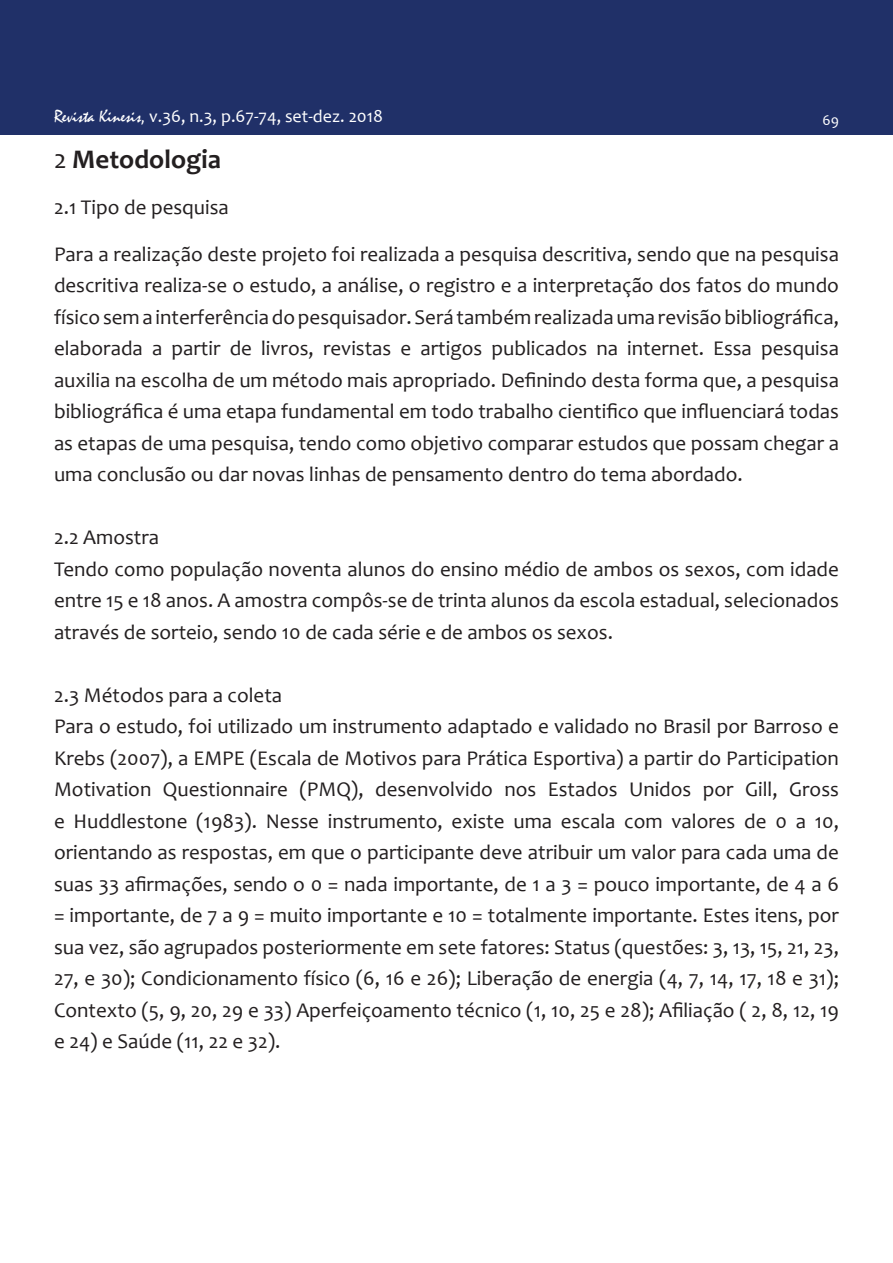
<style>
.page{position:relative;width:893px;height:1263px;background:#fff}
.page>*{position:absolute;margin:0;border:0;box-sizing:border-box;transform-origin:0 0}
.t1{font:700 27px "Candara";color:#231f20}
.Default{font:21px/31.5px "Candara";color:#231f20;text-align:justify}
.t2{font:18px "Candara";color:#fff}
.t3{font:15px "Candara";color:#fff}
.s1{font-family:"Mistral"}
.s2{font-weight:400}
</style>
<div class="page">
<div style="left:0;top:0;width:893px;height:135px;background:#203068"></div>
<p class="t2" style="left:54px;top:105px;width:331px"><span class="s1">Revista Kinesis,</span> v.36, n.3, p.67-74, set-dez. 2018</p>
<p class="t3" style="left:822px;top:111px;width:18px">69</p>
<p class="t1" style="left:54px;top:142px;width:169px"><span class="s2">2</span> Metodologia</p>
<p class="Default" style="left:54px;top:191px;width:176px">2.1 Tipo de pesquisa</p>
<p class="Default" style="left:54px;top:238px;width:786px">Para a realização deste projeto foi realizada a pesquisa descritiva, sendo que na pesquisa descritiva realiza-se o estudo, a análise, o registro e a interpretação dos fatos do mundo físico sem a interferência do pesquisador. Será também realizada uma revisão bibliográfica, elaborada a partir de livros, revistas e artigos publicados na internet. Essa pesquisa auxilia na escolha de um método mais apropriado. Definindo desta forma que, a pesquisa bibliográfica é uma etapa fundamental em todo trabalho cientifico que influenciará todas as etapas de uma pesquisa, tendo como objetivo comparar estudos que possam chegar a uma conclusão ou dar novas linhas de pensamento dentro do tema abordado.</p>
<p class="Default" style="left:54px;top:521px;width:107px">2.2 Amostra</p>
<p class="Default" style="left:54px;top:553px;width:786px">Tendo como população noventa alunos do ensino médio de ambos os sexos, com idade entre 15 e 18 anos. A amostra compôs-se de trinta alunos da escola estadual, selecionados através de sorteio, sendo 10 de cada série e de ambos os sexos.</p>
<p class="Default" style="left:54px;top:679px;width:230px">2.3 Métodos para a coleta</p>
<p class="Default" style="left:54px;top:710px;width:786px">Para o estudo, foi utilizado um instrumento adaptado e validado no Brasil por Barroso e Krebs (2007), a EMPE (Escala de Motivos para Prática Esportiva) a partir do Participation Motivation Questionnaire (PMQ), desenvolvido nos Estados Unidos por Gill, Gross e Huddlestone (1983). Nesse instrumento, existe uma escala com valores de 0 a 10, orientando as respostas, em que o participante deve atribuir um valor para cada uma de suas 33 afirmações, sendo o 0 = nada importante, de 1 a 3 = pouco importante, de 4 a 6 = importante, de 7 a 9 = muito importante e 10 = totalmente importante. Estes itens, por sua vez, são agrupados posteriormente em sete fatores: Status (questões: 3, 13, 15, 21, 23, 27, e 30); Condicionamento físico (6, 16 e 26); Liberação de energia (4, 7, 14, 17, 18 e 31); Contexto (5, 9, 20, 29 e 33) Aperfeiçoamento técnico (1, 10, 25 e 28); Afiliação ( 2, 8, 12, 19 e 24) e Saúde (11, 22 e 32).</p>
</div>
